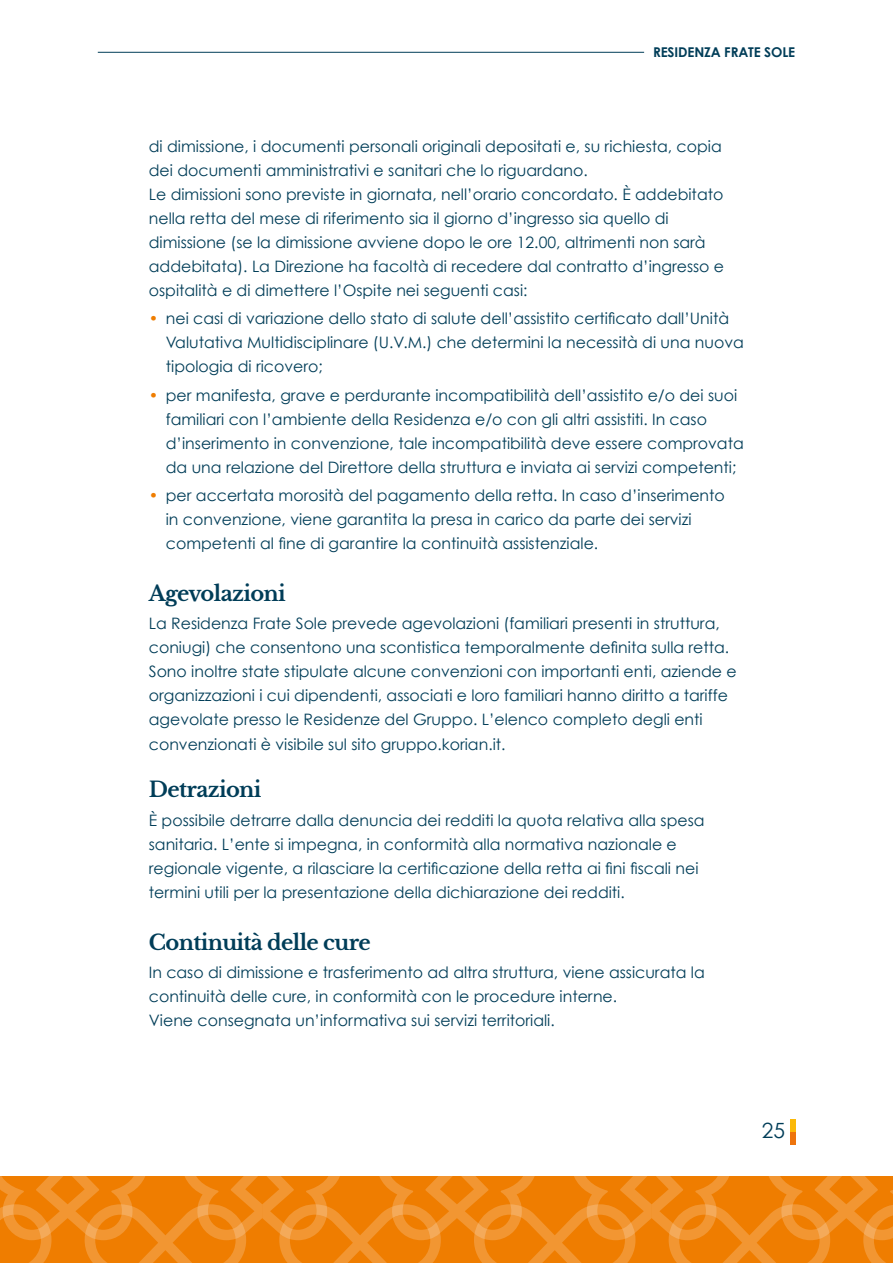
<style>
.page{position:relative;width:893px;height:1263px;background:#fff}
.page>*{position:absolute;margin:0;border:0;box-sizing:border-box;transform-origin:0 0}
.t1{font:700 21px "Libre Baskerville";letter-spacing:-.03em;color:#003d58}
.t2{font:21px "Century Gothic";color:#003d58}
.t3{font:15.75px/24px "Century Gothic";color:#003d58}
.t4{font:700 13.5px "Century Gothic";letter-spacing:-.01em;color:#003d58}
.s1{color:#ef7d00}
</style>
<div class="page">
<svg style="left:0;top:1176px;width:893px;height:87px;background:#f08613"></svg>
<hr style="left:98px;top:52px;width:546px;height:1px;background:#003d58">
<div style="left:790px;top:1132px;width:5px;height:12px;background:#ee740d"></div>
<div style="left:790px;top:1119px;width:5px;height:13px;background:#fbb908"></div>
<p class="t4" style="left:653px;top:44px;width:144px">RESIDENZA FRATE SOLE</p>
<p class="t3" style="left:149px;top:134px;width:577px">di dimissione, i documenti personali originali depositati e, su richiesta, copia dei documenti amministrativi e sanitari che lo riguardano.<br>Le dimissioni sono previste in giornata, nell’orario concordato. È addebitato nella retta del mese di riferimento sia il giorno d’ingresso sia quello di dimissione (se la dimissione avviene dopo le ore 12.00, altrimenti non sarà addebitata). La Direzione ha facoltà di recedere dal contratto d’ingresso e ospitalità e di dimettere l’Ospite nei seguenti casi:</p>
<p class="t3" style="left:166px;top:306px;width:580px;text-indent:-17px"><span class="s1">•</span> nei casi di variazione dello stato di salute dell’assistito certificato dall’Unità<br>Valutativa Multidisciplinare (U.V.M.) che determini la necessità di una nuova tipologia di ricovero;</p>
<p class="t3" style="left:166px;top:383px;width:579px;text-indent:-17px"><span class="s1">•</span> per manifesta, grave e perdurante incompatibilità dell’assistito e/o dei suoi familiari con l’ambiente della Residenza e/o con gli altri assistiti. In caso d’inserimento in convenzione, tale incompatibilità deve essere comprovata da una relazione del Direttore della struttura e inviata ai servizi competenti;</p>
<p class="t3" style="left:166px;top:483px;width:560px;text-indent:-17px"><span class="s1">•</span> per accertata morosità del pagamento della retta. In caso d’inserimento in convenzione, viene garantita la presa in carico da parte dei servizi competenti al fine di garantire la continuità assistenziale.</p>
<h1 class="t1" style="left:149px;top:581px;width:138px">Agevolazioni</h1>
<p class="t3" style="left:149px;top:611px;width:589px">La Residenza Frate Sole prevede agevolazioni (familiari presenti in struttura, coniugi) che consentono una scontistica temporalmente definita sulla retta.<br>Sono inoltre state stipulate alcune convenzioni con importanti enti, aziende e organizzazioni i cui dipendenti, associati e loro familiari hanno diritto a tariffe agevolate presso le Residenze del Gruppo. L’elenco completo degli enti convenzionati è visibile sul sito gruppo.korian.it.</p>
<h1 class="t1" style="left:149px;top:777px;width:114px">Detrazioni</h1>
<p class="t3" style="left:149px;top:808px;width:557px">È possibile detrarre dalla denuncia dei redditi la quota relativa alla spesa sanitaria. L’ente si impegna, in conformità alla normativa nazionale e regionale vigente, a rilasciare la certificazione della retta ai fini fiscali nei termini utili per la presentazione della dichiarazione dei redditi.</p>
<h1 class="t1" style="left:149px;top:930px;width:223px">Continuità delle cure</h1>
<p class="t3" style="left:149px;top:960px;width:557px">In caso di dimissione e trasferimento ad altra struttura, viene assicurata la continuità delle cure, in conformità con le procedure interne.<br>Viene consegnata un’informativa sui servizi territoriali.</p>
<h1 class="t2" style="left:762px;top:1118px;width:25px">25</h1>
</div>
